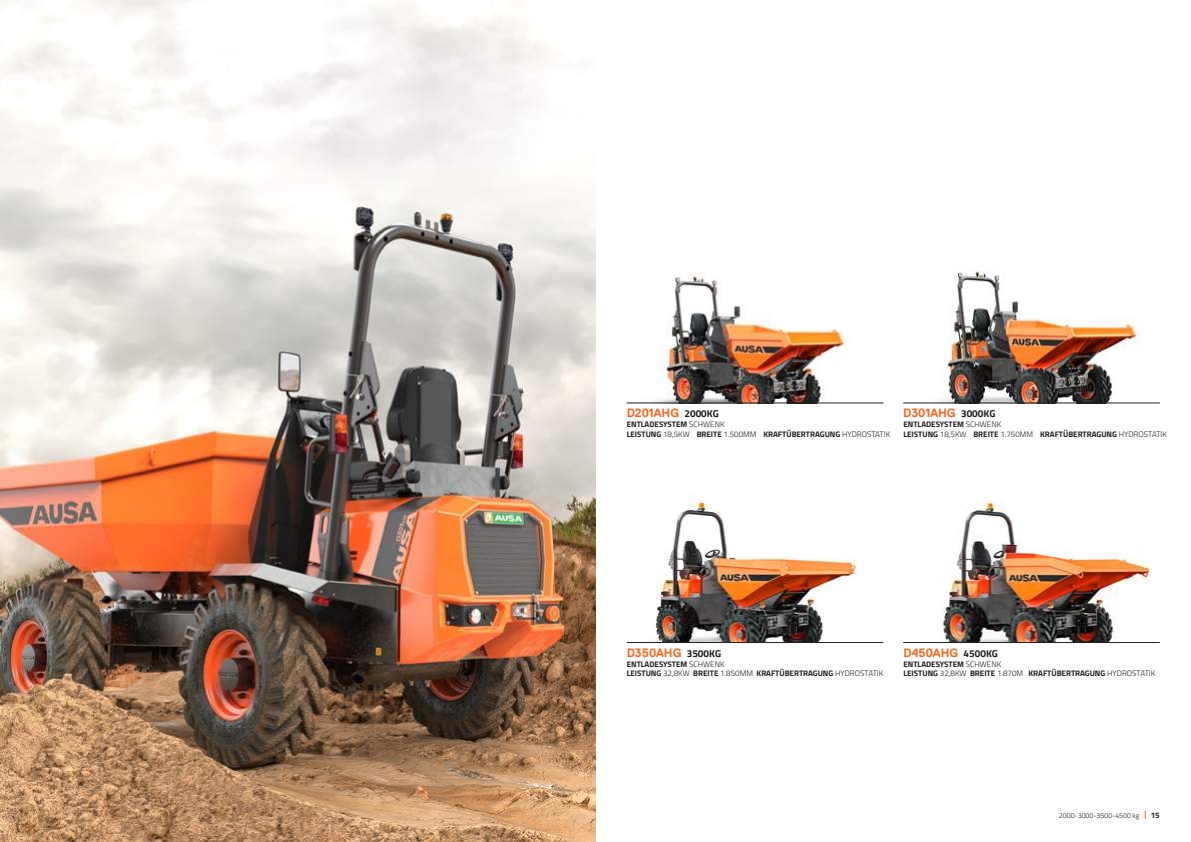
<style>
.page{position:relative;width:1191px;height:842px;background:#fff}
.page>*{position:absolute;margin:0;border:0;box-sizing:border-box;transform-origin:0 0}
.t1{font:700 12px "Replica";color:#ff6319}
.t2{font:700 8px/9.6px "Titillium Web";color:#241f1f}
.t3{font:300 7px "Titillium Web";color:#241f1f}
.s1{font-family:"Titillium Web";font-size:10px;color:#241f1f}
.s2{font-weight:300}
</style>
<div class="page">
<img style="left:0;top:0;width:595px;height:842px">
<img style="left:941px;top:501px;width:210px;height:141px">
<img style="left:653px;top:496px;width:212px;height:146px">
<img style="left:626px;top:273px;width:257px;height:130px">
<img style="left:903px;top:270px;width:256px;height:133px">
<hr style="left:626px;top:403px;width:257px;height:1px;background:#241f1f">
<hr style="left:903px;top:403px;width:256px;height:1px;background:#241f1f">
<hr style="left:626px;top:642px;width:257px;height:1px;background:#241f1f">
<hr style="left:903px;top:642px;width:256px;height:1px;background:#241f1f">
<h1 class="t1" style="left:626px;top:407px;width:94px">D201AHG <span class="s1">2000KG</span></h1>
<h1 class="t1" style="left:903px;top:407px;width:94px">D301AHG <span class="s1">3000KG</span></h1>
<p class="t2" style="left:626px;top:419px;width:265px">ENTLADESYSTEM <span class="s2">SCHWENK<br></span>LEISTUNG <span class="s2">18,5KW</span> BREITE <span class="s2">1.500MM</span> KRAFTÜBERTRAGUNG <span class="s2">HYDROSTATIK</span></p>
<p class="t2" style="left:903px;top:419px;width:265px">ENTLADESYSTEM <span class="s2">SCHWENK<br></span>LEISTUNG <span class="s2">18,5KW</span> BREITE <span class="s2">1.750MM</span> KRAFTÜBERTRAGUNG <span class="s2">HYDROSTATIK</span></p>
<h1 class="t1" style="left:626px;top:646px;width:96px">D350AHG <span class="s1">3500KG</span></h1>
<h1 class="t1" style="left:903px;top:646px;width:96px">D450AHG <span class="s1">4500KG</span></h1>
<p class="t2" style="left:626px;top:658px;width:258px">ENTLADESYSTEM <span class="s2">SCHWENK<br></span>LEISTUNG <span class="s2">32,8KW</span> BREITE <span class="s2">1.850MM</span> KRAFTÜBERTRAGUNG <span class="s2">HYDROSTATIK</span></p>
<p class="t2" style="left:903px;top:658px;width:253px">ENTLADESYSTEM <span class="s2">SCHWENK<br></span>LEISTUNG <span class="s2">32,8KW</span> BREITE <span class="s2">1.870M</span> KRAFTÜBERTRAGUNG <span class="s2">HYDROSTATIK</span></p>
<p class="t3" style="left:1059px;top:810px;width:82px">2000-3000-3500-4500 kg</p>
<p class="t2" style="left:1150px;top:810px;width:10px">15</p>
</div>
